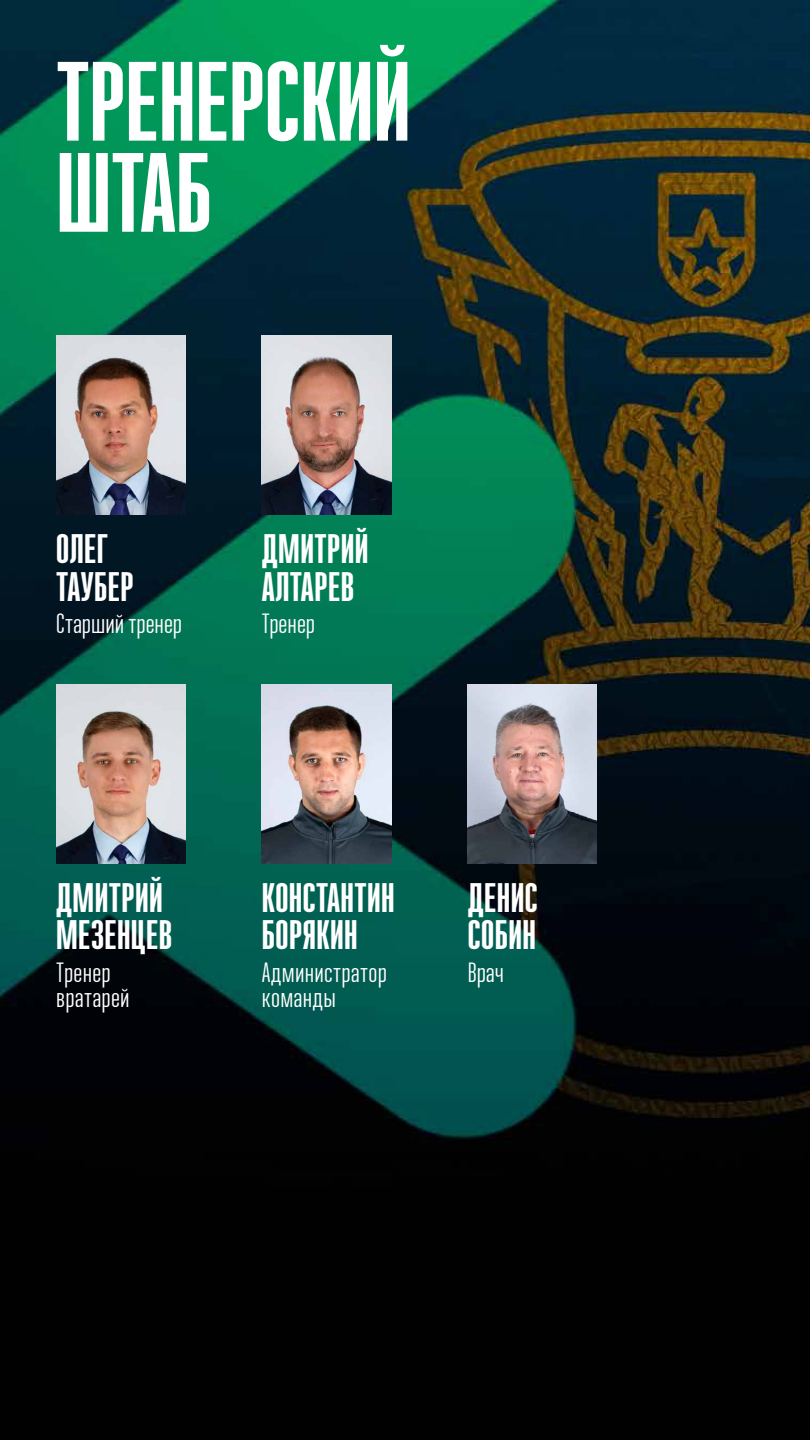
<style>
.page{position:relative;width:810px;height:1440px;background:#fff}
.page>*{position:absolute;margin:0;border:0;box-sizing:border-box;transform-origin:0 0}
.t1{font:700 112.5px/91.1px "Ristretto Pro";color:#fff}
.t2{font:700 41.25px/37.5px "Ristretto Pro";letter-spacing:.01em;color:#fff}
.t3{font:27.83px/25.3px "Ristretto Pro";letter-spacing:.01em;color:#fff}
</style>
<div class="page">
<img style="left:0;top:0;width:810px;height:1440px">
<img style="left:262px;top:684px;width:129px;height:180px">
<img style="left:468px;top:684px;width:129px;height:180px">
<img style="left:56px;top:684px;width:129px;height:180px">
<img style="left:56px;top:336px;width:129px;height:179px">
<img style="left:262px;top:336px;width:129px;height:179px">
<h1 class="t1" style="left:56px;top:56px;width:356px">ТРЕНЕРСКИЙ<br>ШТАБ</h1>
<p class="t2" style="left:56px;top:530px;width:79px">ОЛЕГ<br>ТАУБЕР</p>
<p class="t3" style="left:56px;top:611px;width:127px">Старший тренер</p>
<p class="t2" style="left:262px;top:530px;width:108px">ДМИТРИЙ<br>АЛТАРЕВ</p>
<p class="t3" style="left:262px;top:611px;width:55px">Тренер</p>
<p class="t2" style="left:56px;top:879px;width:117px">ДМИТРИЙ<br>МЕЗЕНЦЕВ</p>
<p class="t3" style="left:56px;top:960px;width:75px">Тренер вратарей</p>
<p class="t2" style="left:262px;top:879px;width:134px">КОНСТАНТИН<br>БОРЯКИН</p>
<p class="t3" style="left:262px;top:960px;width:126px">Администратор команды</p>
<p class="t2" style="left:468px;top:879px;width:72px">ДЕНИС<br>СОБИН</p>
<p class="t3" style="left:468px;top:960px;width:38px">Врач</p>
</div>
